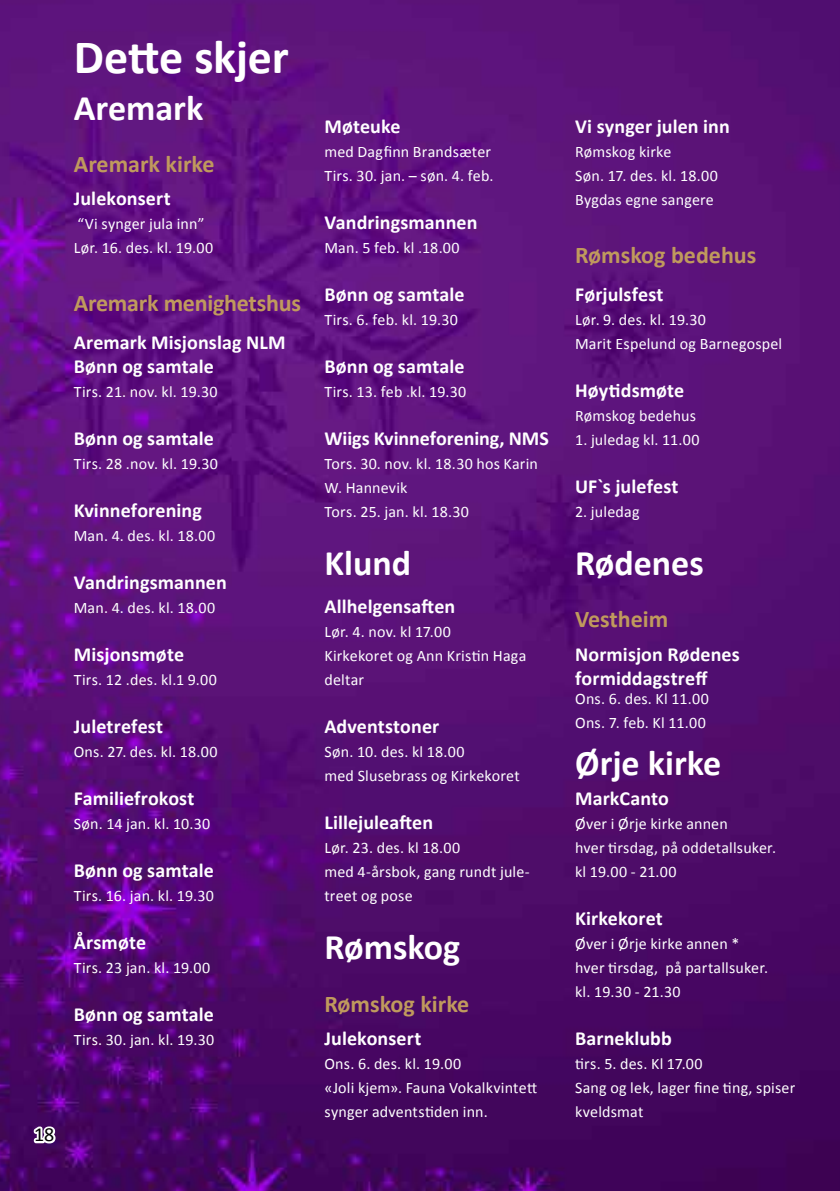
<style>
.page{position:relative;width:840px;height:1191px;background:#fff}
.page>*{position:absolute;margin:0;border:0;box-sizing:border-box;transform-origin:0 0}
.t1{font:700 48px "Calibri";letter-spacing:-.005em;color:#fff}
.t2{font:700 36px "Calibri";color:#fff}
.t3{font:700 24px "Calibri";color:#c09a5d}
.t4{font:700 20px/24px "Calibri";letter-spacing:.005em;color:#fff}
.t5{font:20px "Calibri";color:#000}
.t6{font:16px/24px "Calibri";letter-spacing:.01em;color:#fff}
</style>
<div class="page">
<img style="left:0;top:0;width:839px;height:1191px">
<svg style="left:0;top:486px;width:308px;height:705px"></svg>
<h1 class="t1" style="left:74px;top:26px;width:216px">Dette skjer</h1>
<h2 class="t2" style="left:74px;top:85px;width:131px">Aremark</h2>
<h3 class="t3" style="left:74px;top:149px;width:142px">Aremark kirke</h3>
<p class="t4" style="left:74px;top:186px;width:98px">Julekonsert</p>
<p class="t6" style="left:74px;top:212px;width:141px">“Vi synger jula inn”<br>Lør. 16. des. kl. 19.00</p>
<h3 class="t3" style="left:74px;top:288px;width:228px">Aremark menighetshus</h3>
<p class="t4" style="left:74px;top:330px;width:213px">Aremark Misjonslag NLM<br>Bønn og samtale</p>
<p class="t6" style="left:74px;top:380px;width:145px">Tirs. 21. nov. kl. 19.30</p>
<p class="t4" style="left:74px;top:426px;width:142px">Bønn og samtale</p>
<p class="t6" style="left:74px;top:452px;width:146px">Tirs. 28 .nov. kl. 19.30</p>
<p class="t4" style="left:74px;top:498px;width:129px">Kvinneforening</p>
<p class="t6" style="left:74px;top:524px;width:143px">Man. 4. des. kl. 18.00</p>
<p class="t4" style="left:74px;top:570px;width:154px">Vandringsmannen</p>
<p class="t6" style="left:74px;top:596px;width:143px">Man. 4. des. kl. 18.00</p>
<p class="t4" style="left:74px;top:642px;width:112px">Misjonsmøte</p>
<p class="t6" style="left:74px;top:668px;width:145px">Tirs. 12 .des. kl.1 9.00</p>
<p class="t4" style="left:74px;top:714px;width:91px">Juletrefest</p>
<p class="t6" style="left:74px;top:740px;width:145px">Ons. 27. des. kl. 18.00</p>
<p class="t4" style="left:74px;top:786px;width:122px">Familiefrokost</p>
<p class="t6" style="left:74px;top:812px;width:138px">Søn. 14 jan. kl. 10.30</p>
<p class="t4" style="left:74px;top:858px;width:142px">Bønn og samtale</p>
<p class="t6" style="left:74px;top:884px;width:142px">Tirs. 16. jan. kl. 19.30</p>
<p class="t4" style="left:74px;top:930px;width:74px">Årsmøte</p>
<p class="t6" style="left:74px;top:956px;width:138px">Tirs. 23 jan. kl. 19.00</p>
<p class="t4" style="left:74px;top:1002px;width:142px">Bønn og samtale</p>
<p class="t6" style="left:74px;top:1028px;width:142px">Tirs. 30. jan. kl. 19.30</p>
<p class="t5" style="left:34px;top:1122px;width:22px">18</p>
<p class="t4" style="left:324px;top:114px;width:78px">Møteuke</p>
<p class="t6" style="left:324px;top:140px;width:170px">med Dagfinn Brandsæter<br>Tirs. 30. jan. – søn. 4. feb.</p>
<p class="t4" style="left:324px;top:210px;width:154px">Vandringsmannen</p>
<p class="t6" style="left:324px;top:236px;width:137px">Man. 5 feb. kl .18.00</p>
<p class="t4" style="left:324px;top:282px;width:142px">Bønn og samtale</p>
<p class="t6" style="left:324px;top:308px;width:135px">Tirs. 6. feb. kl. 19.30</p>
<p class="t4" style="left:324px;top:354px;width:142px">Bønn og samtale</p>
<p class="t6" style="left:324px;top:380px;width:143px">Tirs. 13. feb .kl. 19.30</p>
<p class="t4" style="left:324px;top:426px;width:226px">Wiigs Kvinneforening, NMS</p>
<p class="t6" style="left:324px;top:452px;width:215px">Tors. 30. nov. kl. 18.30 hos Karin<br>W. Hannevik<br>Tors. 25. jan. kl. 18.30</p>
<h2 class="t2" style="left:324px;top:540px;width:88px">Klund</h2>
<p class="t4" style="left:324px;top:594px;width:132px">Allhelgensaften</p>
<p class="t6" style="left:324px;top:620px;width:203px">Lør. 4. nov. kl 17.00<br>Kirkekoret og Ann Kristin Haga deltar</p>
<p class="t4" style="left:324px;top:714px;width:116px">Adventstoner</p>
<p class="t6" style="left:324px;top:740px;width:197px">Søn. 10. des. kl 18.00<br>med Slusebrass og Kirkekoret</p>
<p class="t4" style="left:324px;top:810px;width:110px">Lillejuleaften</p>
<p class="t6" style="left:324px;top:836px;width:207px">Lør. 23. des. kl 18.00<br>med 4-årsbok, gang rundt jule&shy;treet og pose</p>
<h2 class="t2" style="left:324px;top:924px;width:137px">Rømskog</h2>
<h3 class="t3" style="left:324px;top:988px;width:146px">Rømskog kirke</h3>
<p class="t4" style="left:324px;top:1026px;width:98px">Julekonsert</p>
<p class="t6" style="left:324px;top:1052px;width:214px">Ons. 6. des. kl. 19.00<br>«Joli kjem». Fauna Vokalkvintett synger adventstiden inn.</p>
<p class="t4" style="left:574px;top:114px;width:156px">Vi synger julen inn</p>
<p class="t6" style="left:574px;top:140px;width:144px">Rømskog kirke<br>Søn. 17. des. kl. 18.00<br>Bygdas egne sangere</p>
<h3 class="t3" style="left:574px;top:240px;width:183px">Rømskog bedehus</h3>
<p class="t4" style="left:574px;top:282px;width:90px">Førjulsfest</p>
<p class="t6" style="left:574px;top:308px;width:208px">Lør. 9. des. kl. 19.30<br>Marit Espelund og Barnegospel</p>
<p class="t4" style="left:574px;top:378px;width:111px">Høytidsmøte</p>
<p class="t6" style="left:574px;top:404px;width:122px">Rømskog bedehus</p>
<p class="t6" style="left:574px;top:428px;width:126px">1. juledag kl. 11.00</p>
<p class="t4" style="left:574px;top:474px;width:105px">UF`s julefest</p>
<p class="t6" style="left:574px;top:500px;width:66px">2. juledag</p>
<h2 class="t2" style="left:574px;top:540px;width:130px">Rødenes</h2>
<h3 class="t3" style="left:574px;top:604px;width:95px">Vestheim</h3>
<p class="t4" style="left:574px;top:642px;width:166px">Normisjon Rødenes formiddagstreff</p>
<p class="t6" style="left:574px;top:687px;width:135px">Ons. 6. des. Kl 11.00<br>Ons. 7. feb. Kl 11.00</p>
<h2 class="t2" style="left:574px;top:740px;width:148px">Ørje kirke</h2>
<p class="t4" style="left:574px;top:786px;width:95px">MarkCanto</p>
<p class="t6" style="left:574px;top:812px;width:202px">Øver i Ørje kirke annen<br>hver tirsdag, på oddetallsuker. kl 19.00 - 21.00</p>
<p class="t4" style="left:574px;top:906px;width:89px">Kirkekoret</p>
<p class="t6" style="left:574px;top:932px;width:194px">Øver i Ørje kirke annen * hver tirsdag, på partallsuker. kl. 19.30 - 21.30</p>
<p class="t4" style="left:574px;top:1026px;width:98px">Barneklubb</p>
<p class="t6" style="left:574px;top:1052px;width:221px">tirs. 5. des. Kl 17.00<br>Sang og lek, lager fine ting, spiser kveldsmat</p>
</div>
